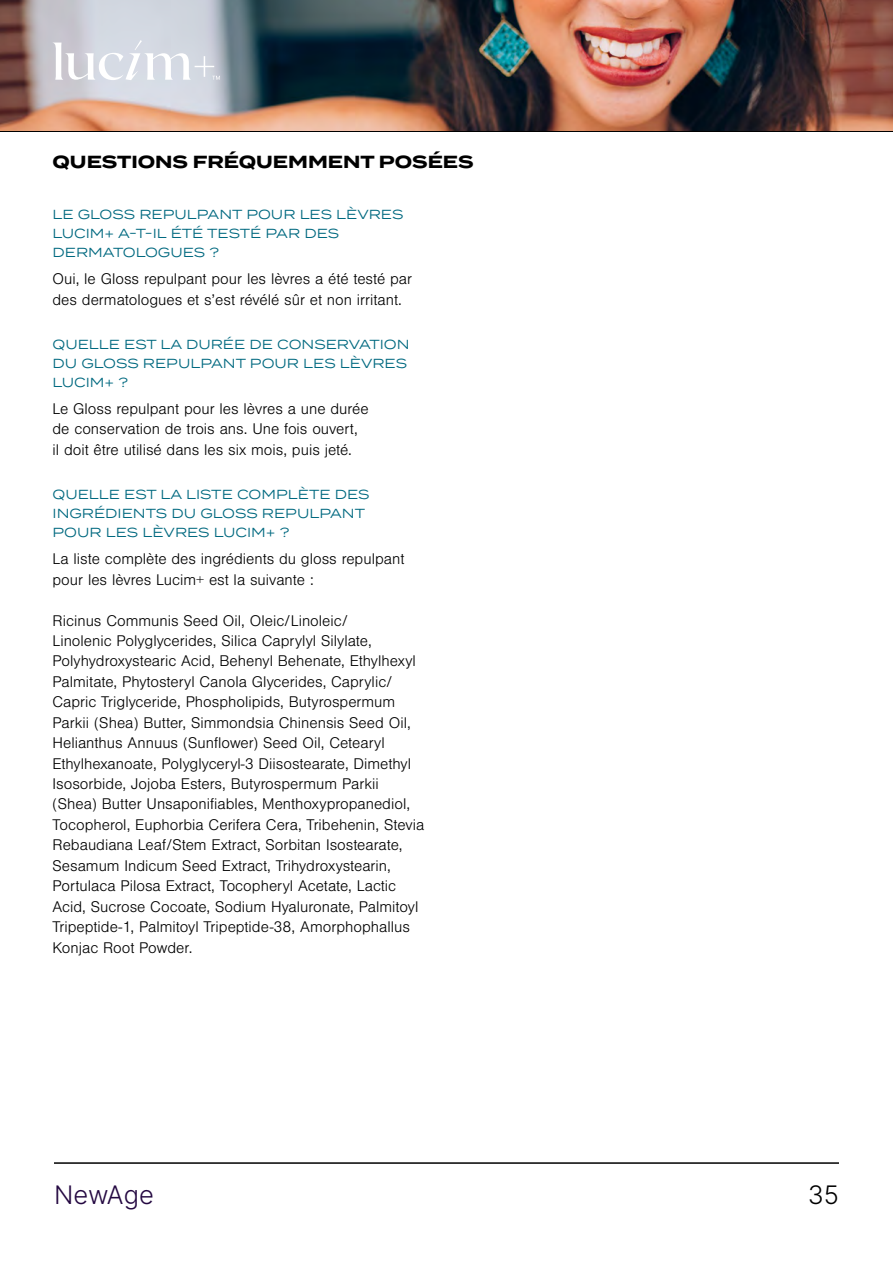
<style>
.page{position:relative;width:893px;height:1263px;background:#fff}
.page>*{position:absolute;margin:0;border:0;box-sizing:border-box;transform-origin:0 0}
.t1{font:300 25.5px "Inter";color:#240841}
.t2{font:300 25.5px "Inter";color:#000}
.t3{font:700 17.55px "Termina";color:#000}
.t4{font:300 16.05px/20.4px "Nimbus San";color:#000}
.t5{font:13.2px/18.9px "Termina";color:#006980}
</style>
<div class="page">
<img style="left:0;top:0;width:893px;height:131px">
<hr style="left:0;top:131px;width:893px;height:1px;background:#000">
<svg style="left:53px;top:40px;width:167px;height:40px"></svg>
<hr style="left:54px;top:1162px;width:785px;height:2px;background:#000">
<p class="t3" style="left:53px;top:148px;width:423px">QUESTIONS FRÉQUEMMENT POSÉES</p>
<p class="t5" style="left:53px;top:205px;width:352px">LE GLOSS REPULPANT POUR LES LÈVRES<br>LUCIM+ A T- -IL ÉTÉ TESTÉ PAR DES<br>DERMATOLOGUES ?</p>
<p class="t4" style="left:53px;top:269px;width:361px">Oui le, Gloss repulpant pour les lèvres a été testé par des dermatologues et ’s est révélé sûr et non irritant.</p>
<p class="t5" style="left:53px;top:334px;width:359px">QUELLE EST LA DURÉE DE CONSERVATION<br>DU GLOSS REPULPANT POUR LES LÈVRES<br>LUCIM+ ?</p>
<p class="t4" style="left:53px;top:399px;width:318px">Le Gloss repulpant pour les lèvres a une durée de conservation de trois ans. Une fois ouvert,<br>il doit être utilisé dans les six mois, puis jeté.</p>
<p class="t5" style="left:53px;top:485px;width:318px">QUELLE EST LA LISTE COMPLÈTE DES<br>INGRÉDIENTS DU GLOSS REPULPANT<br>POUR LES LÈVRES LUCIM+ ?</p>
<p class="t4" style="left:53px;top:549px;width:353px">La liste complète des ingrédients du gloss repulpant pour les lèvres Lucim+ est la suivante :</p>
<p class="t4" style="left:53px;top:610px;width:373px">Ricinus Communis Seed Oil, Oleic/Linoleic/<br>Linolenic Polyglycerides, Silica Caprylyl Silylate, Polyhydroxystearic Acid, Behenyl Behenate, Ethylhexyl Palmitate, Phytosteryl Canola Glycerides, Caprylic/ Capric Triglyceride, Phospholipids, Butyrospermum Parkii (Shea) Butter, Simmondsia Chinensis Seed Oil, Helianthus Annuus (Sunflower) Seed Oil, Cetearyl Ethylhexanoate, Polyglyceryl-3 Diisostearate, Dimethyl Isosorbide, Jojoba Esters, Butyrospermum Parkii (Shea) Butter Unsaponifiables, Menthoxypropanediol, Tocopherol, Euphorbia Cerifera Cera, Tribehenin, Stevia Rebaudiana Leaf/Stem Extract, Sorbitan Isostearate, Sesamum Indicum Seed Extract, Trihydroxystearin, Portulaca Pilosa Extract, Tocopheryl Acetate, Lactic Acid, Sucrose Cocoate, Sodium Hyaluronate, Palmitoyl Tripeptide-1, Palmitoyl Tripeptide-38, Amorphophallus Konjac Root Powder.</p>
<h1 class="t1" style="left:54px;top:1177px;width:101px">NewAge</h1>
<h1 class="t2" style="left:808px;top:1177px;width:33px">35</h1>
</div>
